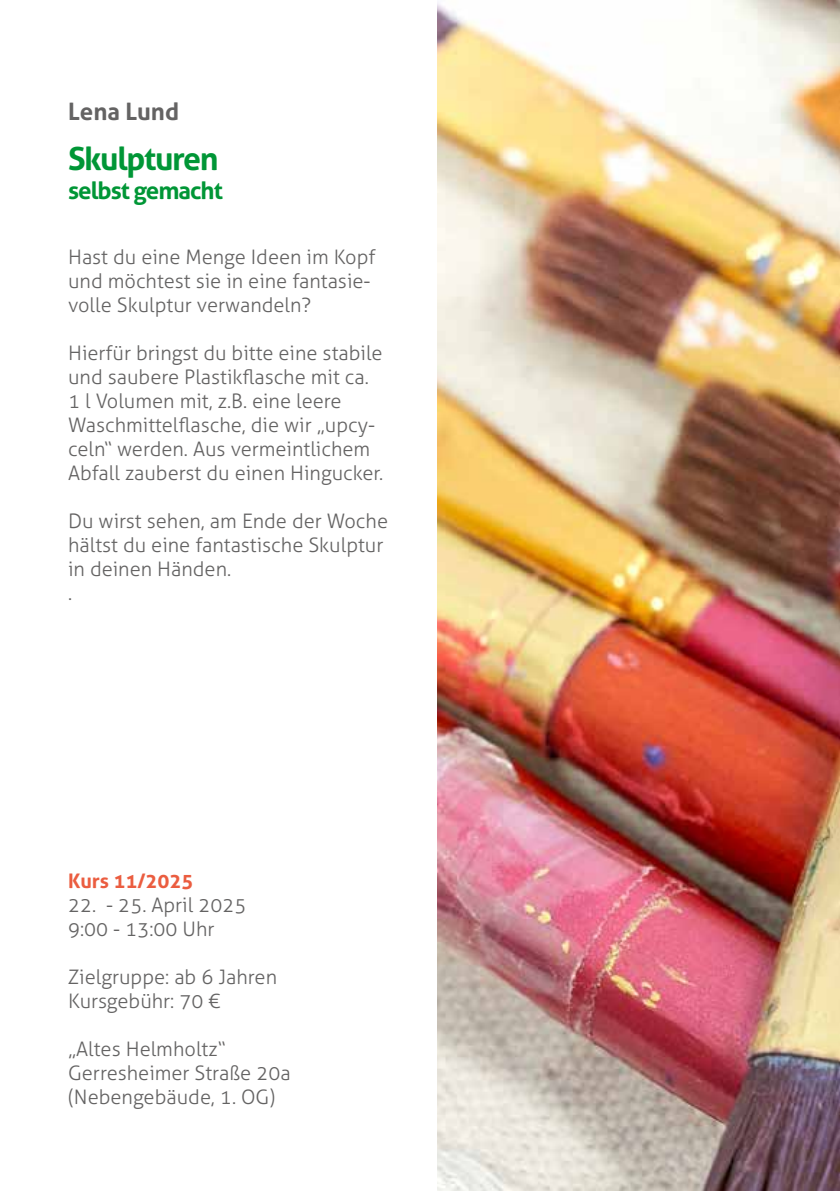
<style>
.page{position:relative;width:840px;height:1191px;background:#fff}
.page>*{position:absolute;margin:0;border:0;box-sizing:border-box;transform-origin:0 0}
.t1{font:700 32px "Aller";letter-spacing:-.04em;color:#009636}
.t2{font:700 24px "Aller";letter-spacing:-.04em;color:#009636}
.t3{font:700 24px "Aller";color:#646363}
.t4{font:300 20px/24px "Aller";color:#646363}
.t5{font:700 20px "Aller";color:#eb5d40}
</style>
<div class="page">
<img style="left:437px;top:0;width:402px;height:1191px">
<p class="t3" style="left:68px;top:97px;width:112px">Lena Lund</p>
<h1 class="t1" style="left:68px;top:139px;width:152px">Skulpturen</h1>
<p class="t2" style="left:68px;top:175px;width:156px">selbst gemacht</p>
<p class="t4" style="left:68px;top:245px;width:308px">Hast du eine Menge Ideen im Kopf und möchtest sie in eine fantasie&shy;volle Skulptur verwandeln?</p>
<p class="t4" style="left:68px;top:341px;width:316px">Hierfür bringst du bitte eine stabile und saubere Plastikflasche mit ca.<br>1 l Volumen mit, z.B. eine leere Waschmittelflasche, die wir „upcy&shy;celn“ werden. Aus vermeintlichem Abfall zauberst du einen Hingucker.</p>
<p class="t4" style="left:68px;top:509px;width:321px">Du wirst sehen, am Ende der Woche hältst du eine fantastische Skulptur in deinen Händen.<br>.</p>
<p class="t5" style="left:68px;top:869px;width:127px">Kurs 11/2025</p>
<p class="t4" style="left:68px;top:893px;width:180px">22. - 25. April 2025<br>9:00 - 13:00 Uhr</p>
<p class="t4" style="left:68px;top:965px;width:210px">Zielgruppe: ab 6 Jahren<br>Kursgebühr: 70 €</p>
<p class="t4" style="left:68px;top:1037px;width:224px">„Altes Helmholtz“<br>Gerresheimer Straße 20a (Nebengebäude, 1. OG)</p>
</div>
